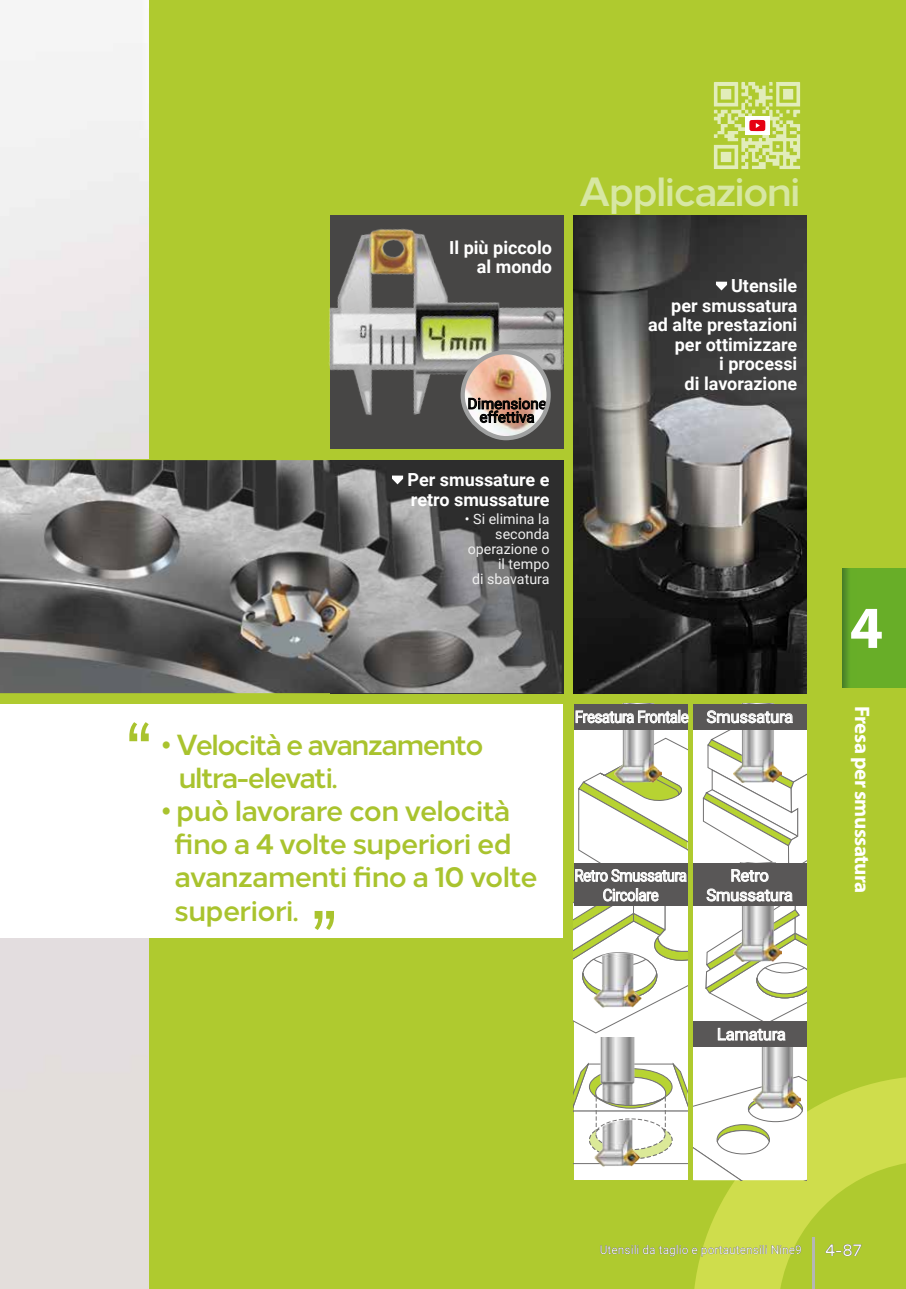
<style>
.page{position:relative;width:906px;height:1289px;background:#fff}
.page>*{position:absolute;margin:0;border:0;box-sizing:border-box;transform-origin:0 0}
.t1{font:700 60px "Myriad Pro";color:#fff}
.t2{font:700 40.65px "Loew Next Arabic";letter-spacing:-.05em;color:#d7e7a3;scale:.95 1}
.t3{font:700 28.95px/33px "Loew Next Arabic";letter-spacing:-.03em;color:#a9c32e;scale:.95 1}
.t4{font:700 28.95px/33px "Loew Next Arabic";letter-spacing:-.05em;color:#a9c32e;scale:.95 1}
.t5{font:700 21px "Myriad Pro";letter-spacing:-.025em;color:#fff}
.t6{font:700 18px/19.5px "Roboto";color:#fff;text-align:right}
.t7{font:500 17.1px "Loew Next Arabic";color:#fff;scale:.92 1}
.t8{font:16.5px/19.5px "Roboto";letter-spacing:-.025em;color:#fff;text-align:center;scale:.9 1}
.t9{font:16.5px/19.5px "Roboto";letter-spacing:-.025em;color:#fff;text-align:center}
.t10{font:15px/13.5px "Roboto";color:#000;text-align:center}
.t11{font:14.25px/15px "Roboto";color:#efefef;text-align:right}
.t12{font:12px "Roboto";color:#fff}
.s1{color:#fff}
.s2{font-size:22.5px}
.s3{color:#000}
</style>
<div class="page">
<div style="left:0;top:0;width:906px;height:1288px;background:#afca2f"></div>
<img style="left:0;top:0;width:149px;height:1288px">
<div style="left:0;top:460px;width:563px;height:477px;background:#afca2f"></div>
<div style="left:0;top:704px;width:563px;height:233px;background:#fff"></div>
<img style="left:0;top:460px;width:563px;height:233px">
<img style="left:574px;top:216px;width:233px;height:477px">
<div style="left:574px;top:1020px;width:113px;height:159px;background:#fff"></div>
<img style="left:589px;top:1037px;width:83px;height:130px">
<svg style="left:574px;top:1059px;width:113px;height:105px"></svg>
<svg style="left:129px;top:722px;width:20px;height:19px"></svg>
<svg style="left:315px;top:911px;width:19px;height:19px"></svg>
<div style="left:693px;top:704px;width:114px;height:158px;background:#fff"></div>
<div style="left:693px;top:1021px;width:114px;height:159px;background:#fff"></div>
<div style="left:693px;top:862px;width:114px;height:159px;background:#fff"></div>
<svg style="left:693px;top:1076px;width:213px;height:212px"></svg>
<div style="left:748px;top:1099px;width:54px;height:22px;background:#fff;border-radius:50%"></div>
<div style="left:748px;top:1099px;width:54px;height:23px;border:1px solid #727171;border-radius:50%"></div>
<img style="left:753px;top:1046px;width:47px;height:62px">
<div style="left:693px;top:1021px;width:114px;height:25px;background:#595757"></div>
<svg style="left:718px;top:1027px;width:67px;height:13px"></svg>
<div style="left:693px;top:862px;width:114px;height:43px;background:#595757"></div>
<svg style="left:731px;top:869px;width:37px;height:12px"></svg>
<svg style="left:705px;top:888px;width:102px;height:133px"></svg>
<div style="left:693px;top:704px;width:114px;height:25px;background:#595757"></div>
<svg style="left:702px;top:710px;width:105px;height:152px"></svg>
<svg style="left:392px;top:475px;width:11px;height:9px"></svg>
<svg style="left:716px;top:282px;width:11px;height:8px"></svg>
<div style="left:330px;top:216px;width:233px;height:233px;background:#474645"></div>
<img style="left:328px;top:215px;width:251px;height:216px">
<img style="left:462px;top:352px;width:87px;height:86px">
<svg style="left:468px;top:397px;width:78px;height:26px;background:#8b776e"></svg>
<div style="left:460px;top:350px;width:91px;height:90px;border:4px solid #9fa0a0;border-radius:50%"></div>
<img style="left:713px;top:82px;width:88px;height:87px">
<div style="left:745px;top:116px;width:24px;height:19px;background:#fff"></div>
<svg style="left:749px;top:120px;width:16px;height:11px"></svg>
<div style="left:574px;top:704px;width:113px;height:158px;background:#fff"></div>
<svg style="left:574px;top:737px;width:113px;height:296px"></svg>
<img style="left:614px;top:729px;width:48px;height:53px">
<div style="left:574px;top:704px;width:113px;height:25px;background:#595757"></div>
<svg style="left:575px;top:710px;width:113px;height:13px"></svg>
<img style="left:842px;top:568px;width:1px;height:119px">
<hr style="left:812px;top:1237px;width:2px;height:51px;background:#b5b6b6">
<div style="left:843px;top:568px;width:63px;height:119px;background:#68ae28"></div>
<p class="t6" style="left:449px;top:237px;width:104px">Il più piccolo al mondo</p>
<p class="t10" style="left:467px;top:396px;width:81px">Dimensione effettiva</p>
<p class="t6" style="left:407px;top:469px;width:143px;text-align:left">Per smussature e retro smussature</p>
<p class="t11" style="left:465px;top:511px;width:86px"><span class="s1">•</span> Si elimina la seconda operazione o il tempo<br>di sbavatura</p>
<h2 class="t2" style="left:579px;top:163px;width:235px">Applicazioni</h2>
<p class="t6" style="left:648px;top:275px;width:151px">Utensile<br>per smussatura ad alte prestazioni per ottimizzare<br>i processi<br>di lavorazione</p>
<h3 class="t4" style="left:179px;top:730px;width:322px;text-indent:-17px"><span class="s2">•</span> Velocità e avanzamento ultra-elevati.</h3>
<h3 class="t3" style="left:175px;top:796px;width:384px;text-indent:-12px"><span class="s2">•</span> può lavorare con velocità fino a 4 volte superiori ed avanzamenti fino a 10 volte superiori.</h3>
<p class="t8" style="left:575px;top:706px;width:128px">Fresatura Frontale</p>
<p class="t9" style="left:706px;top:706px;width:88px">Smussatura</p>
<p class="t8" style="left:574px;top:865px;width:127px">Retro Smussatura<br>Circolare</p>
<p class="t9" style="left:706px;top:865px;width:88px">Retro<br>Smussatura</p>
<p class="t9" style="left:717px;top:1023px;width:70px">Lamatura</p>
<h1 class="t1" style="left:849px;top:588px;width:35px">4</h1>
<p class="t5" style="left:875px;top:706px;width:189px;rotate:90deg">Fresa per smussatura</p>
<p class="t12" style="left:600px;top:1241px;width:204px">Utensili da taglio e portautensili Nine9</p>
<p class="t7" style="left:825px;top:1238px;width:41px">4-<span class="s3">87</span></p>
</div>
